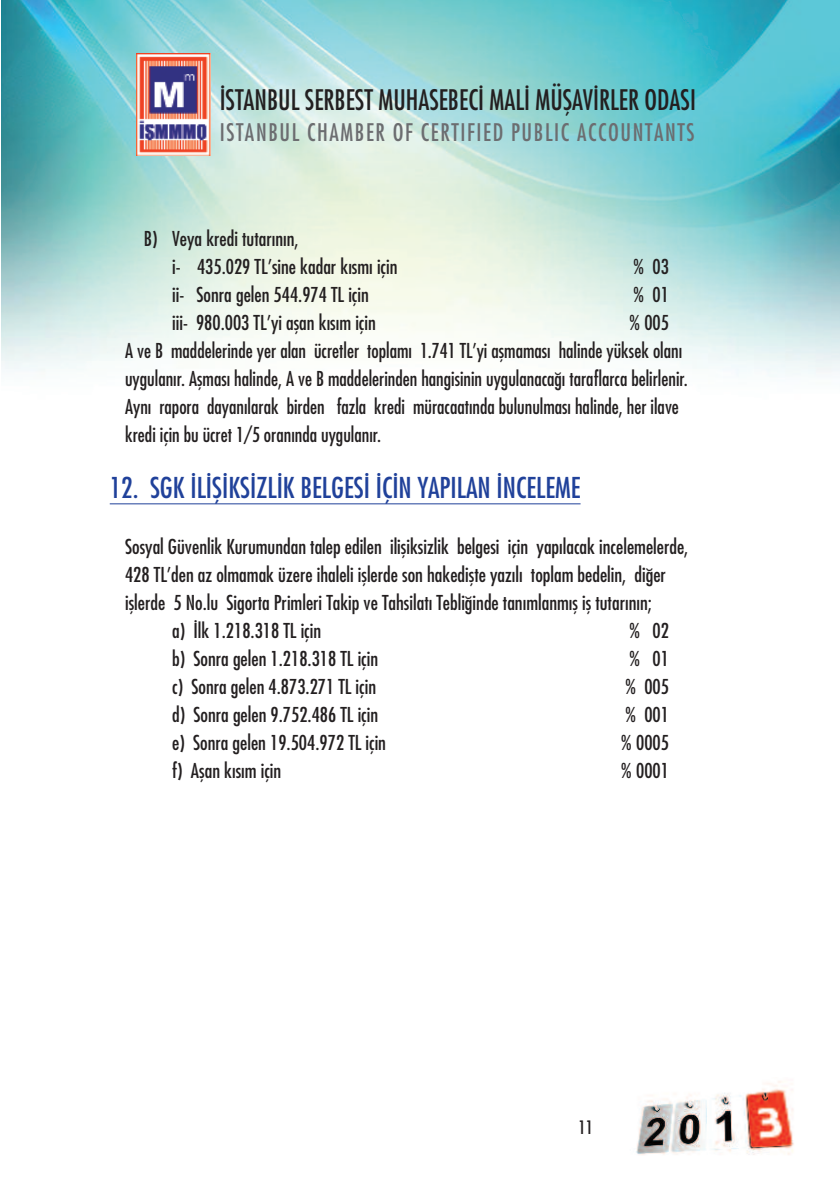
<style>
.page{position:relative;width:840px;height:1191px;background:#fff}
.page>*{position:absolute;margin:0;border:0;box-sizing:border-box;transform-origin:0 0}
.t1{font:28px "Futura Cond Nr Tr";color:#20419a}
.t2{font:27.6px "Futura Cond Nr Tr";color:#231f20;scale:.96 1}
.t3{font:23.6px "Futura Cond Nr Tr";letter-spacing:.07em;color:#6c6d70;scale:.96 1}
.t4{font:20px/28px "Futura Cond Nr Tr";color:#231f20}
.t5{font:18px "Futura Cond Nr Tr";color:#231f20}
</style>
<div class="page">
<img style="left:1px;top:0;width:837px;height:377px">
<img style="left:136px;top:53px;width:74px;height:102px">
<img style="left:636px;top:1081px;width:158px;height:74px">
<hr style="left:110px;top:503px;width:470px;height:1px;background:#20419a">
<h2 class="t2" style="left:219px;top:90px;width:497px">İSTANBUL SERBEST MUHASEBECİ MALİ MÜŞAVİRLER ODASI</h2>
<p class="t3" style="left:219px;top:124px;width:496px">ISTANBUL CHAMBER OF CERTIFIED PUBLIC ACCOUNTANTS</p>
<p class="t4" style="left:172px;top:226px;width:227px;text-indent:-28px">B) Veya kredi tutarının,<br>i- 435.029 TL’sine kadar kısmı için</p>
<p class="t4" style="left:633px;top:254px;width:37px">% 03</p>
<p class="t4" style="left:172px;top:282px;width:198px">ii- Sonra gelen 544.974 TL için</p>
<p class="t4" style="left:633px;top:282px;width:37px">% 01</p>
<p class="t4" style="left:172px;top:310px;width:205px">iii- 980.003 TL’yi aşan kısım için</p>
<p class="t4" style="left:125px;top:310px;width:564px;text-indent:504px">% 005<br>A ve B maddelerinde yer alan ücretler toplamı 1.741 TL’yi aşmaması halinde yüksek olanı uygulanır. Aşması halinde, A ve B maddelerinden hangisinin uygulanacağı taraflarca belirlenir.<br>Aynı rapora dayanılarak birden fazla kredi müracaatında bulunulması halinde, her ilave kredi için bu ücret 1/5 oranında uygulanır.</p>
<h1 class="t1" style="left:110px;top:477px;width:472px">12. SGK İLİŞİKSİZLİK BELGESİ İÇİN YAPILAN İNCELEME</h1>
<p class="t4" style="left:125px;top:534px;width:564px">Sosyal Güvenlik Kurumundan talep edilen ilişiksizlik belgesi için yapılacak incelemelerde,</p>
<p class="t4" style="left:125px;top:562px;width:542px">428 TL’den az olmamak üzere ihaleli işlerde son hakedişte yazılı toplam bedelin, diğer</p>
<p class="t4" style="left:125px;top:590px;width:528px">işlerde 5 No.lu Sigorta Primleri Takip ve Tahsilatı Tebliğinde tanımlanmış iş tutarının;</p>
<p class="t4" style="left:172px;top:618px;width:150px">a) İlk 1.218.318 TL için</p>
<p class="t4" style="left:628px;top:618px;width:41px">% 02</p>
<p class="t4" style="left:172px;top:646px;width:207px">b) Sonra gelen 1.218.318 TL için</p>
<p class="t4" style="left:628px;top:646px;width:41px">% 01</p>
<p class="t4" style="left:172px;top:674px;width:205px">c) Sonra gelen 4.873.271 TL için</p>
<p class="t4" style="left:624px;top:674px;width:45px">% 005</p>
<p class="t4" style="left:172px;top:702px;width:207px">d) Sonra gelen 9.752.486 TL için</p>
<p class="t4" style="left:624px;top:702px;width:45px">% 001</p>
<p class="t4" style="left:172px;top:730px;width:215px">e) Sonra gelen 19.504.972 TL için</p>
<p class="t4" style="left:620px;top:730px;width:50px">% 0005</p>
<p class="t4" style="left:172px;top:758px;width:110px">f) Aşan kısım için</p>
<p class="t4" style="left:620px;top:758px;width:50px">% 0001</p>
<p class="t5" style="left:578px;top:1120px;width:16px">11</p>
</div>
